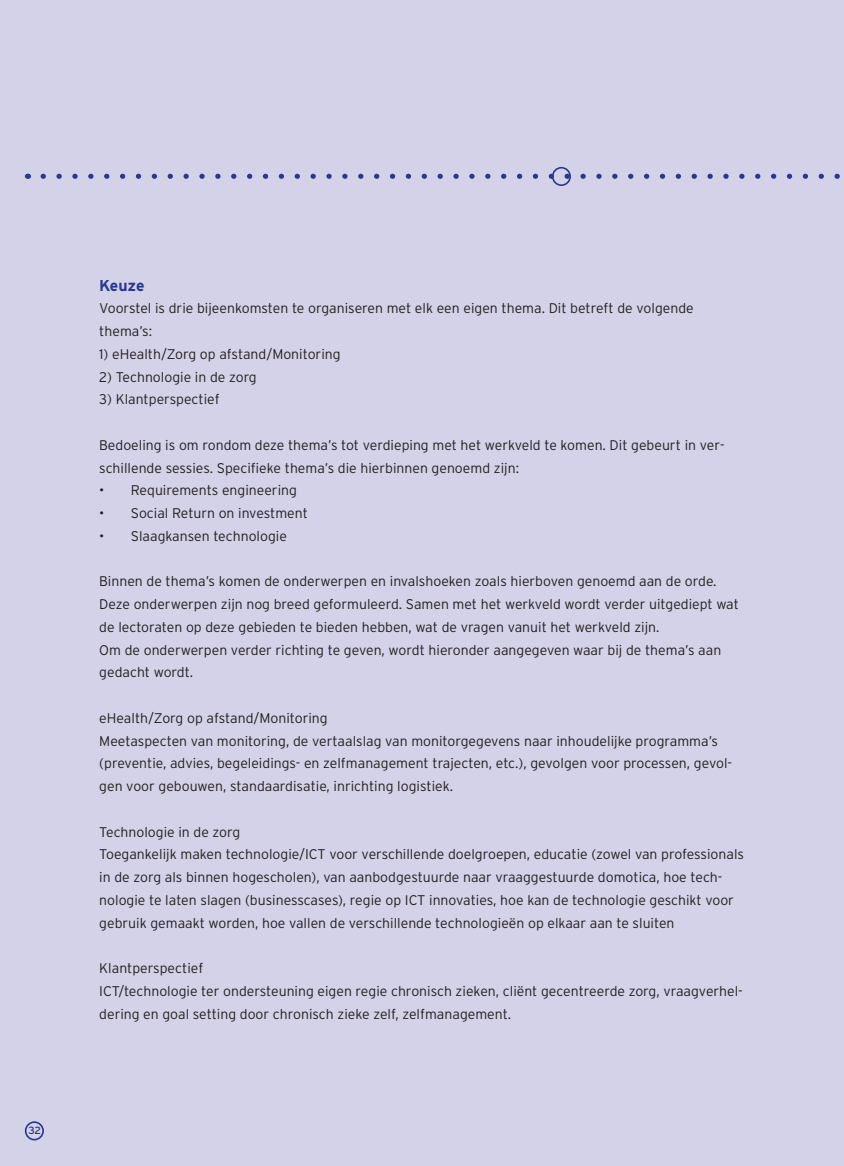
<style>
.page{position:relative;width:844px;height:1166px;background:#fff}
.page>*{position:absolute;margin:0;border:0;box-sizing:border-box;transform-origin:0 0}
.t1{font:700 15.75px "Interstate";letter-spacing:-.01em;color:#283890}
.t2{font:300 14px/22.8px "Interstate";color:#231f20}
.t3{font:10.5px "Interstate";color:#283890}
</style>
<div class="page">
<div style="left:0;top:0;width:843px;height:1166px;background:#d4d2e8"></div>
<svg style="left:43px;top:174px;width:801px;height:5px"></svg>
<div style="left:25px;top:1121px;width:19px;height:19px;border:2px solid #283890;border-radius:50%"></div>
<div style="left:551px;top:167px;width:20px;height:19px;border:2px solid #283890;border-radius:50%"></div>
<p class="t3" style="left:28px;top:1124px;width:14px">32</p>
<p class="t1" style="left:99px;top:276px;width:47px">Keuze</p>
<p class="t2" style="left:99px;top:297px;width:595px">Voorstel is drie bijeenkomsten te organiseren met elk een eigen thema. Dit betreft de volgende thema’s:</p>
<p class="t2" style="left:99px;top:342px;width:243px">1) eHealth/Zorg op afstand/Monitoring</p>
<p class="t2" style="left:99px;top:365px;width:159px">2) Technologie in de zorg</p>
<p class="t2" style="left:99px;top:388px;width:122px">3) Klantperspectief</p>
<p class="t2" style="left:99px;top:433px;width:626px">Bedoeling is om rondom deze thema’s tot verdieping met het werkveld te komen. Dit gebeurt in ver&shy;schillende sessies. Specifieke thema’s die hierbinnen genoemd zijn:</p>
<p class="t2" style="left:99px;top:479px;width:199px">• Requirements engineering</p>
<p class="t2" style="left:99px;top:502px;width:210px">• Social Return on investment</p>
<p class="t2" style="left:99px;top:524px;width:189px">• Slaagkansen technologie</p>
<p class="t2" style="left:99px;top:570px;width:641px">Binnen de thema’s komen de onderwerpen en invalshoeken zoals hierboven genoemd aan de orde.<br>Deze onderwerpen zijn nog breed geformuleerd. Samen met het werkveld wordt verder uitgediept wat de lectoraten op deze gebieden te bieden hebben, wat de vragen vanuit het werkveld zijn.<br>Om de onderwerpen verder richting te geven, wordt hieronder aangegeven waar bij de thema’s aan gedacht wordt.</p>
<p class="t2" style="left:99px;top:706px;width:634px">eHealth/Zorg op afstand/Monitoring<br>Meetaspecten van monitoring, de vertaalslag van monitorgegevens naar inhoudelijke programma’s (preventie, advies, begeleidings- en zelfmanagement trajecten, etc.), gevolgen voor processen, gevol&shy;gen voor gebouwen, standaardisatie, inrichting logistiek.</p>
<p class="t2" style="left:99px;top:820px;width:646px">Technologie in de zorg<br>Toegankelijk maken technologie/ICT voor verschillende doelgroepen, educatie (zowel van professionals in de zorg als binnen hogescholen), van aanbodgestuurde naar vraaggestuurde domotica, hoe tech&shy;nologie te laten slagen (businesscases), regie op ICT innovaties, hoe kan de technologie geschikt voor gebruik gemaakt worden, hoe vallen de verschillende technologieën op elkaar aan te sluiten</p>
<p class="t2" style="left:99px;top:957px;width:644px">Klantperspectief<br>ICT/technologie ter ondersteuning eigen regie chronisch zieken, cliënt gecentreerde zorg, vraagverhel&shy;dering en goal setting door chronisch zieke zelf, zelfmanagement.</p>
</div>
